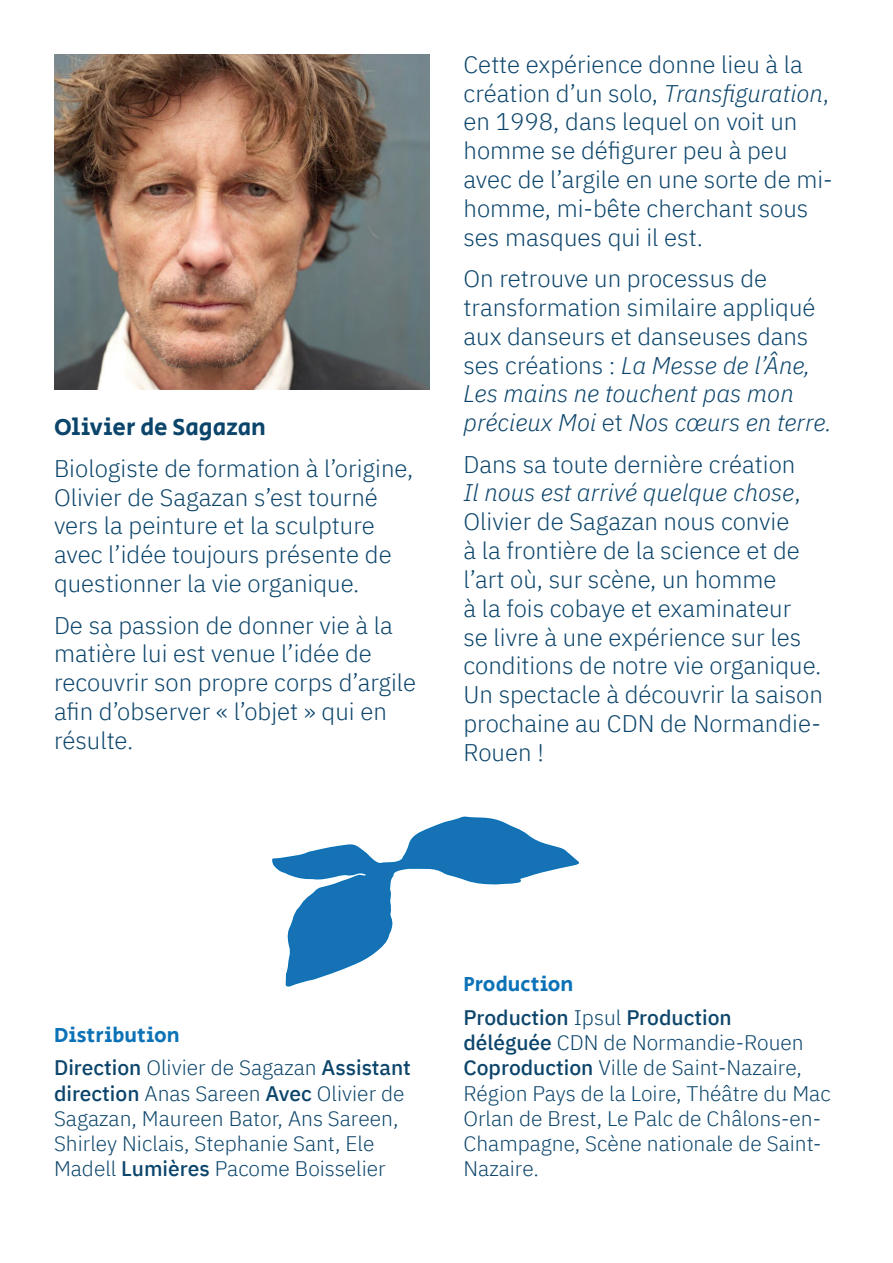
<style>
.page{position:relative;width:893px;height:1263px;background:#fff}
.page>*{position:absolute;margin:0;border:0;box-sizing:border-box;transform-origin:0 0}
.t1{font:300 24px/28.8px "IBM Plex Sans";color:#0c456b}
.t2{font:24px "Secular One";color:#0c456b}
.t3{font:300 21px/25.2px "IBM Plex Sans";color:#0c456b}
.t4{font:21px "Secular One";color:#0c72b7}
.s1{font-style:italic}
.s2{font-weight:500}
</style>
<div class="page">
<img style="left:54px;top:54px;width:375px;height:335px">
<svg style="left:272px;top:816px;width:307px;height:171px"></svg>
<p class="t2" style="left:54px;top:411px;width:213px">Olivier de Sagazan</p>
<p class="t1" style="left:54px;top:452px;width:361px">Biologiste de formation à l’origine, Olivier de Sagazan s’est tourné vers la peinture et la sculpture avec l’idée toujours présente de questionner la vie organique.</p>
<p class="t1" style="left:54px;top:609px;width:364px">De sa passion de donner vie à la matière lui est venue l’idée de recouvrir son propre corps d’argile afin d’observer « l’objet » qui en résulte.</p>
<p class="t1" style="left:463px;top:48px;width:371px">Cette expérience donne lieu à la création d’un solo, <span class="s1">Transfiguration</span>, en 1998, dans lequel on voit un homme se défigurer peu à peu avec de l’argile en une sorte de mi&shy;homme, mi-bête cherchant sous ses masques qui il est.</p>
<p class="t1" style="left:463px;top:262px;width:370px">On retrouve un processus de transformation similaire appliqué aux danseurs et danseuses dans ses créations : <span class="s1">La Messe de l’Âne,<br>Les mains ne touchent pas mon précieux Moi</span> et <span class="s1">Nos cœurs en terre.</span></p>
<p class="t1" style="left:463px;top:448px;width:361px">Dans sa toute dernière création<br><span class="s1">Il nous est arrivé quelque chose</span>,<br>Olivier de Sagazan nous convie<br>à la frontière de la science et de l’art où, sur scène, un homme<br>à la fois cobaye et examinateur<br>se livre à une expérience sur les conditions de notre vie organique.<br>Un spectacle à découvrir la saison prochaine au CDN de Normandie-<br>Rouen !</p>
<p class="t4" style="left:54px;top:1020px;width:127px">Distribution</p>
<p class="t3" style="left:54px;top:1054px;width:358px"><span class="s2">Direction</span> Olivier de Sagazan <span class="s2">Assistant direction</span> Anas Sareen <span class="s2">Avec</span> Olivier de Sagazan, Maureen Bator, Ans Sareen, Shirley Niclais, Stephanie Sant, Ele Madell <span class="s2">Lumières</span> Pacome Boisselier</p>
<p class="t4" style="left:463px;top:970px;width:111px">Production</p>
<p class="t3" style="left:463px;top:1003px;width:369px"><span class="s2">Production</span> Ipsul <span class="s2">Production<br>déléguée</span> CDN de Normandie-Rouen<br><span class="s2">Coproduction</span> Ville de Saint-Nazaire,<br>Région Pays de la Loire, Théâtre du Mac<br>Orlan de Brest, Le Palc de Châlons-en-<br>Champagne, Scène nationale de Saint-<br>Nazaire.</p>
</div>
